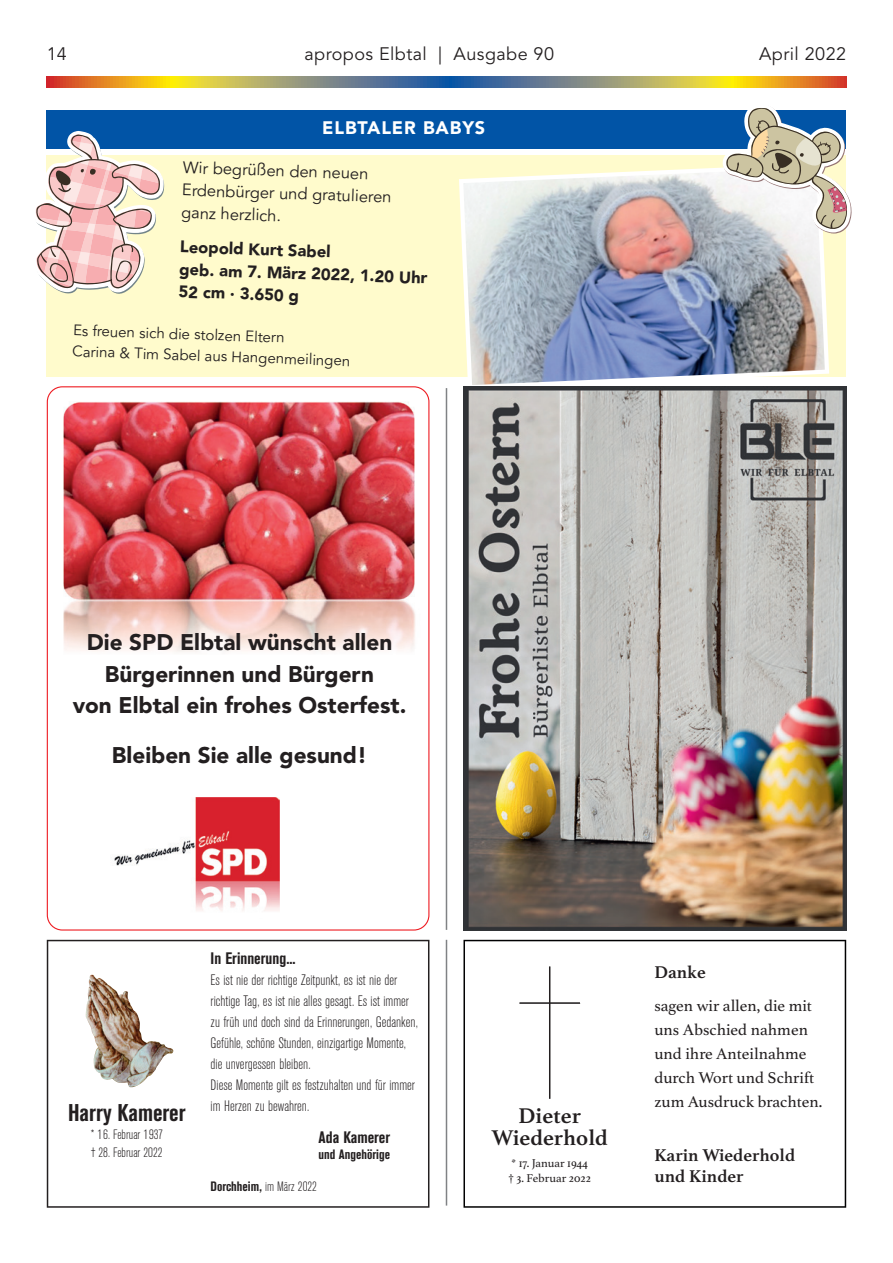
<style>
.page{position:relative;width:893px;height:1263px;background:#fff}
.page>*{position:absolute;margin:0;border:0;box-sizing:border-box;transform-origin:0 0}
.t1{font:700 24px "Akzidenz Grot Con BQ";color:#231f20}
.t2{font:900 22.5px/31.5px "Avenir";color:#231f20;text-align:center}
.t3{font:700 22.5px/22.5px "Athelas";color:#231f20;text-align:center}
.t4{font:18px "Avenir LT Std";letter-spacing:.025em;color:#231f20}
.t5{font:700 18px/21px "Athelas";color:#231f20}
.t6{font:900 18px "Avenir LT Std";letter-spacing:.05em;color:#fff}
.t7{font:16.5px/24px "Athelas";color:#231f20}
.t8{font:16.5px/22.5px "Avenir LT Std";color:#231f20}
.t9{font:900 16.5px/22.5px "Avenir LT Std";color:#231f20}
.t10{font:700 16.5px "Akzidenz Grot Con BQ";color:#231f20}
.t11{font:300 15px/21px "Akzidenz Grot Con BQ";color:#231f20}
.t12{font:15px/21px "Avenir LT Std";color:#231f20}
.t13{font:700 13.5px "Akzidenz Grot Con BQ";color:#231f20}
.t14{font:300 13.5px/18px "Akzidenz Grot Con BQ";color:#231f20}
.t15{font:12px/14.4px "Athelas";color:#231f20}
.s1{font-weight:300}
</style>
<div class="page">
<svg style="left:47px;top:77px;width:799px;height:10px;background:#a6955c"></svg>
<svg style="left:47px;top:940px;width:382px;height:268px"></svg>
<svg style="left:463px;top:940px;width:383px;height:268px"></svg>
<hr style="left:549px;top:966px;width:1px;height:133px;background:#231f20">
<hr style="left:519px;top:1002px;width:61px;height:2px;background:#231f20">
<svg style="left:47px;top:386px;width:382px;height:544px"></svg>
<hr style="left:446px;top:940px;width:1px;height:265px;background:#808285">
<hr style="left:446px;top:388px;width:1px;height:542px;background:#808285">
<div style="left:47px;top:111px;width:799px;height:38px;background:#0154a6"></div>
<div style="left:47px;top:155px;width:799px;height:222px;background:#fffbcc"></div>
<img style="left:459px;top:162px;width:370px;height:223px">
<svg style="left:35px;top:131px;width:129px;height:163px"></svg>
<svg style="left:723px;top:108px;width:129px;height:126px"></svg>
<img style="left:463px;top:386px;width:383px;height:545px">
<p class="t4" style="left:47px;top:44px;width:22px">14</p>
<p class="t4" style="left:304px;top:44px;width:251px">apropos Elbtal | Ausgabe 90</p>
<p class="t4" style="left:759px;top:44px;width:89px">April 2022</p>
<p class="t6" style="left:322px;top:117px;width:165px">ELBTALER BABYS</p>
<p class="t8" style="left:183px;top:156px;width:211px;rotate:2deg">Wir begrüßen den neuen<br>Erdenbürger und gratulieren ganz herzlich.</p>
<p class="t9" style="left:180px;top:235px;width:250px;rotate:2deg">Leopold Kurt Sabel<br>geb. am 7. März 2022, 1.20 Uhr<br>52 cm · 3.650 g</p>
<p class="t12" style="left:74px;top:320px;width:279px;rotate:2deg">Es freuen sich die stolzen Eltern<br>Carina &amp; Tim Sabel aus Hangenmeilingen</p>
<h2 class="t2" style="left:73px;top:626px;width:335px">Die SPD Elbtal wünscht allen<br>Bürgerinnen und Bürgern<br>von Elbtal ein frohes Osterfest.</h2>
<h2 class="t2" style="left:112px;top:739px;width:257px">Bleiben Sie alle gesund!</h2>
<h1 class="t1" style="left:68px;top:1099px;width:119px">Harry Kamerer</h1>
<p class="t14" style="left:91px;top:1126px;width:73px">* 16. Februar 1937 † 28. Februar 2022</p>
<p class="t10" style="left:211px;top:949px;width:87px">In Erinnerung...</p>
<p class="t11" style="left:211px;top:970px;width:209px">Es ist nie der richtige Zeitpunkt, es ist nie der richtige Tag, es ist nie alles gesagt. Es ist immer zu früh und doch sind da Erinnerungen, Gedanken, Gefühle, schöne Stunden, einzigartige Momente, die unvergessen bleiben.<br>Diese Momente gilt es festzuhalten und für immer im Herzen zu bewahren.</p>
<p class="t10" style="left:319px;top:1127px;width:73px">Ada Kamerer</p>
<p class="t13" style="left:319px;top:1147px;width:73px">und Angehörige</p>
<p class="t13" style="left:211px;top:1178px;width:108px">Dorchheim, <span class="s1">im März 2022</span></p>
<h2 class="t3" style="left:492px;top:1104px;width:118px">Dieter<br>Wiederhold</h2>
<p class="t15" style="left:508px;top:1156px;width:84px">* 17. Januar 1944 † 3. Februar 2022</p>
<p class="t5" style="left:654px;top:961px;width:53px">Danke</p>
<p class="t7" style="left:654px;top:992px;width:169px">sagen wir allen, die mit uns Abschied nahmen und ihre Anteilnahme durch Wort und Schrift zum Ausdruck brachten.</p>
<p class="t5" style="left:654px;top:1144px;width:142px">Karin Wiederhold und Kinder</p>
</div>
